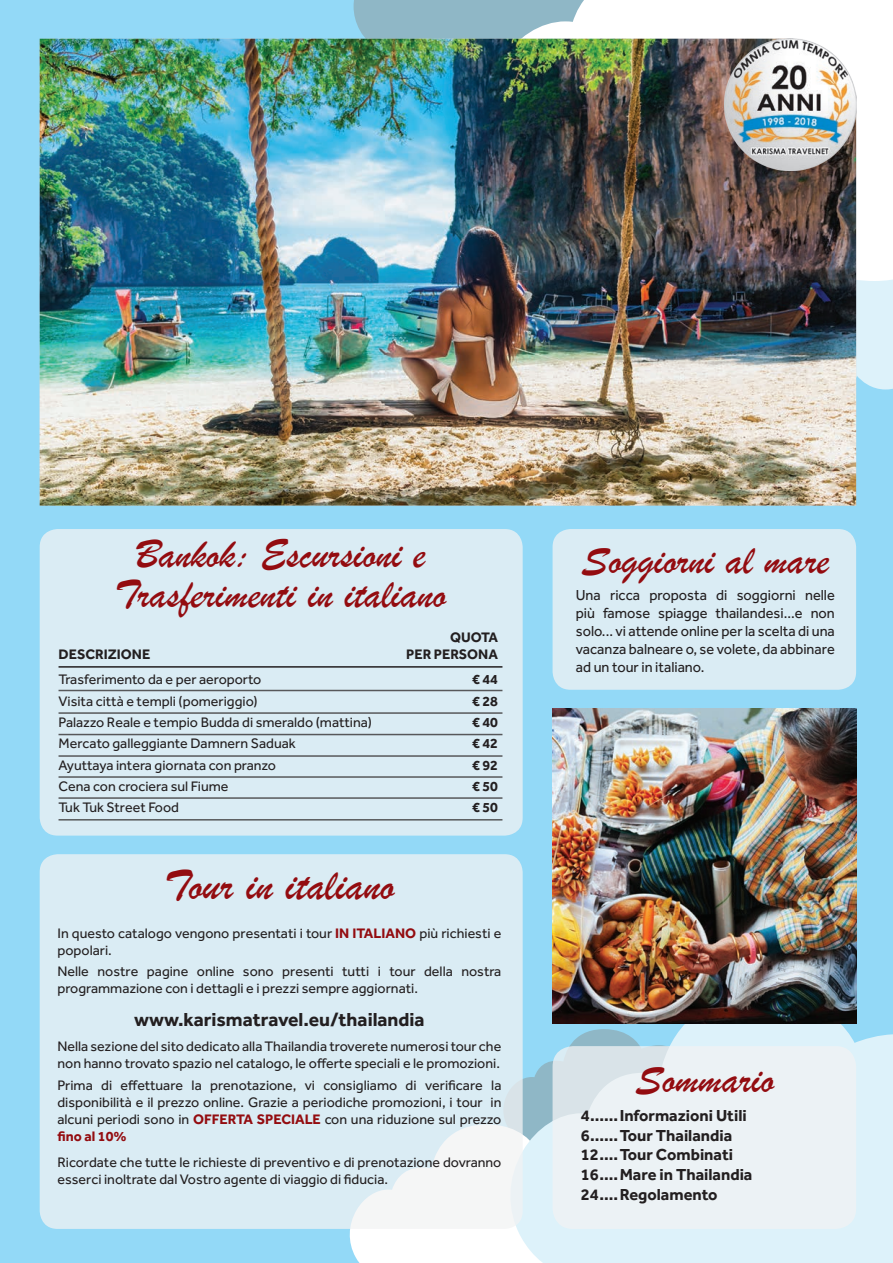
<style>
.page{position:relative;width:893px;height:1263px;background:#93d9f7}
.page>*{position:absolute;margin:0;border:0;box-sizing:border-box;transform-origin:0 0}
.t1{font:45px "Brush Script";color:#930c10}
.t2{font:42px/40.5px "Brush Script";color:#930c10;text-align:center}
.t3{font:700 19.5px "Effra";color:#231f20}
.t4{font:700 16.5px "Effra";color:#231f20}
.t5{font:15px/18px "Effra";color:#231f20;text-align:justify}
.t6{font:14.25px/17.1px "Effra";color:#231f20}
.t7{font:700 14.25px "Effra";color:#231f20}
.s1{font-weight:700;color:#930c10}
</style>
<div class="page">
<svg style="left:856px;top:281px;width:37px;height:116px;background:#d5eff9"></svg>
<div style="left:354px;top:0;width:128px;height:39px;background:#8fb7c6"></div>
<svg style="left:482px;top:0;width:411px;height:281px"></svg>
<svg style="left:347px;top:1229px;width:159px;height:34px"></svg>
<svg style="left:506px;top:994px;width:387px;height:269px;background:#cae7f3"></svg>
<img style="left:40px;top:39px;width:816px;height:466px">
<div style="left:553px;top:529px;width:303px;height:161px;background:#daecf4;border-radius:18px"></div>
<img style="left:553px;top:708px;width:303px;height:315px">
<svg style="left:40px;top:854px;width:483px;height:375px;background:#dbecf4"></svg>
<div style="left:40px;top:529px;width:483px;height:307px;background:#daecf4;border-radius:18px"></div>
<div style="left:553px;top:1046px;width:303px;height:183px;background:#f2f3f4;border-radius:21px"></div>
<hr style="left:59px;top:666px;width:443px;height:2px;background:#231f20">
<hr style="left:59px;top:690px;width:443px;height:1px;background:#57585a">
<hr style="left:59px;top:712px;width:443px;height:2px;background:#57585a">
<hr style="left:59px;top:734px;width:443px;height:1px;background:#57585a">
<hr style="left:59px;top:755px;width:443px;height:2px;background:#57585a">
<hr style="left:59px;top:776px;width:443px;height:2px;background:#57585a">
<hr style="left:59px;top:797px;width:443px;height:2px;background:#57585a">
<hr style="left:59px;top:819px;width:443px;height:1px;background:#57585a">
<img style="left:724px;top:39px;width:132px;height:132px">
<p class="t2" style="left:115px;top:535px;width:333px">Bankok: Escursioni e<br>Trasferimenti in italiano</p>
<p class="t7" style="left:450px;top:628px;width:50px">QUOTA</p>
<p class="t7" style="left:59px;top:645px;width:93px">DESCRIZIONE</p>
<p class="t7" style="left:406px;top:645px;width:93px">PER PERSONA</p>
<p class="t6" style="left:59px;top:671px;width:204px">Trasferimento da e per aeroporto</p>
<p class="t7" style="left:472px;top:671px;width:27px">€ 44</p>
<p class="t6" style="left:59px;top:692px;width:201px">Visita città e templi (pomeriggio)</p>
<p class="t7" style="left:472px;top:692px;width:27px">€ 28</p>
<p class="t6" style="left:59px;top:713px;width:315px">Palazzo Reale e tempio Budda di smeraldo (mattina)</p>
<p class="t7" style="left:472px;top:714px;width:27px">€ 40</p>
<p class="t6" style="left:59px;top:735px;width:239px">Mercato galleggiante Damnern Saduak</p>
<p class="t7" style="left:472px;top:735px;width:27px">€ 42</p>
<p class="t6" style="left:59px;top:756px;width:219px">Ayuttaya intera giornata con pranzo</p>
<p class="t7" style="left:472px;top:756px;width:27px">€ 92</p>
<p class="t6" style="left:59px;top:778px;width:172px">Cena con crociera sul Fiume</p>
<p class="t7" style="left:472px;top:778px;width:27px">€ 50</p>
<p class="t6" style="left:59px;top:799px;width:122px">Tuk Tuk Street Food</p>
<p class="t7" style="left:472px;top:799px;width:27px">€ 50</p>
<p class="t1" style="left:164px;top:858px;width:232px">Tour in italiano</p>
<p class="t6" style="left:57px;top:924px;width:445px">In questo catalogo vengono presentati i tour <span class="s1">IN ITALIANO</span> più richiesti e popolari.</p>
<p class="t6" style="left:57px;top:963px;width:445px">Nelle nostre pagine online sono presenti tutti i tour della nostra programmazione con i dettagli e i prezzi sempre aggiornati.</p>
<p class="t3" style="left:134px;top:1007px;width:292px">www.karismatravel.eu/thailandia</p>
<p class="t6" style="left:57px;top:1038px;width:445px">Nella sezione del sito dedicato alla Thailandia troverete numerosi tour che non hanno trovato spazio nel catalogo, le offerte speciali e le promozioni.</p>
<p class="t6" style="left:57px;top:1076px;width:445px;text-align:justify">Prima di effettuare la prenotazione, vi consigliamo di verificare la disponibilità e il prezzo online. Grazie a periodiche promozioni, i tour in alcuni periodi sono in <span class="s1">OFFERTA SPECIALE</span> con una riduzione sul prezzo <span class="s1">fino al 10%</span></p>
<p class="t6" style="left:57px;top:1153px;width:445px">Ricordate che tutte le richieste di preventivo e di prenotazione dovranno esserci inoltrate dal Vostro agente di viaggio di fiducia.</p>
<p class="t2" style="left:582px;top:541px;width:249px">Soggiorni al mare</p>
<p class="t5" style="left:576px;top:586px;width:261px">Una ricca proposta di soggiorni nelle più famose spiagge thailandesi...e non solo... vi attende online per la scelta di una vacanza balneare o, se volete, da abbinare ad un tour in italiano.</p>
<p class="t2" style="left:635px;top:1059px;width:140px">Sommario</p>
<p class="t4" style="left:581px;top:1105px;width:168px">4......Informazioni Utili</p>
<p class="t4" style="left:581px;top:1125px;width:153px">6......Tour Thailandia</p>
<p class="t4" style="left:581px;top:1145px;width:154px">12....Tour Combinati</p>
<p class="t4" style="left:581px;top:1164px;width:173px">16....Mare in Thailandia</p>
<p class="t4" style="left:581px;top:1184px;width:138px">24....Regolamento</p>
</div>
